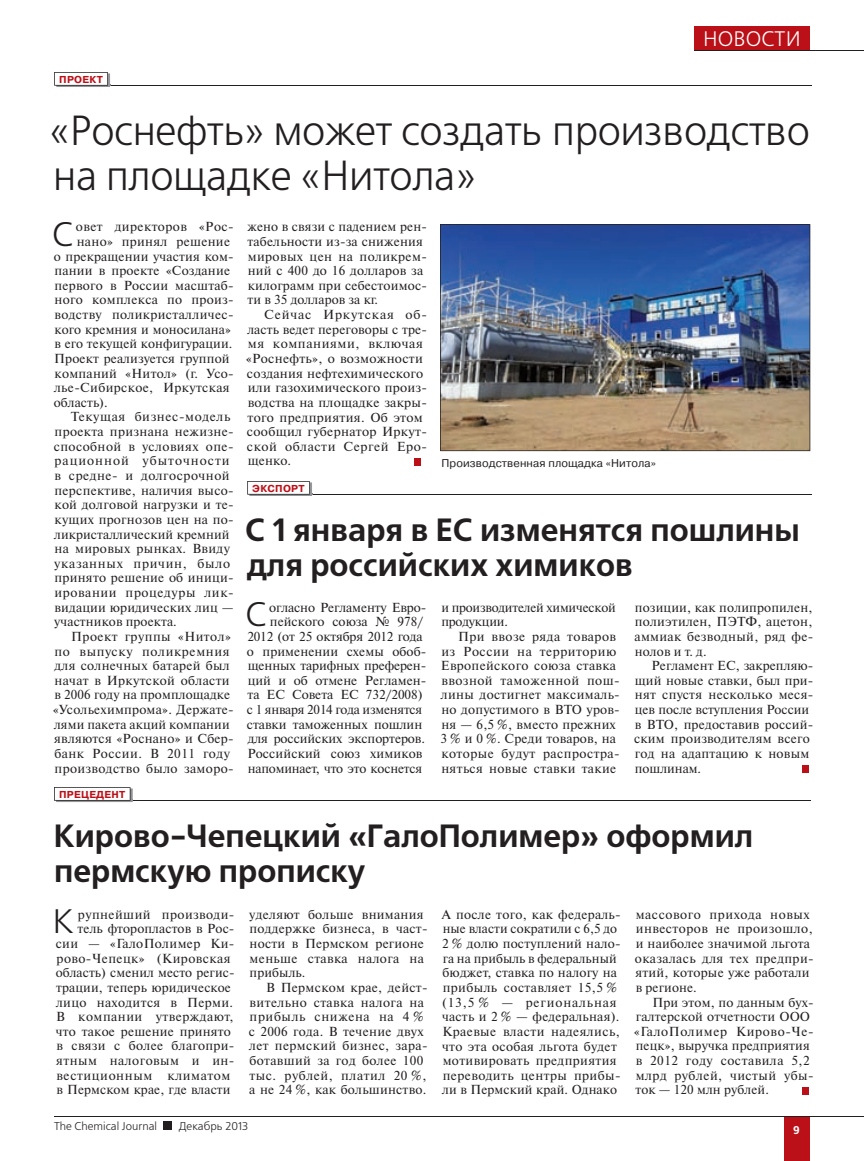
<style>
.page{position:relative;width:864px;height:1161px;background:#fff}
.page>*{position:absolute;margin:0;border:0;box-sizing:border-box;transform-origin:0 0}
.t1{font:42px/45px "Free Set C";letter-spacing:-.01em;color:#231f20}
.t2{font:33.9px "Free Set C";color:#231f20}
.t3{font:700 32.1px/34.5px "Free Set C";color:#231f20}
.t4{font:21px "Free Set C";letter-spacing:.005em;color:#fff}
.t5{font:13.05px/14.7px "Newton C";letter-spacing:.02em;color:#231f20}
.t6{font:13.05px "Newton C";letter-spacing:-.01em;color:#231f20}
.t7{font:13.05px "Newton C";letter-spacing:.04em;color:#231f20}
.t8{font:13.05px "Newton C";color:#231f20}
.t9{font:13.05px/14.7px "Newton C";letter-spacing:-.015em;color:#231f20}
.t10{font:13.05px "Newton C";letter-spacing:-.005em;color:#231f20}
.t11{font:13.05px "Newton C";letter-spacing:.045em;color:#231f20}
.t12{font:13.05px "Newton C";letter-spacing:.05em;color:#231f20}
.t13{font:13.05px "Newton C";letter-spacing:.075em;color:#231f20}
.t14{font:13.05px "Newton C";letter-spacing:.055em;color:#231f20}
.t15{font:11.25px "Pragmatica C";letter-spacing:.01em;color:#231f20}
.t16{font:11.25px "Free Set C";color:#231f20}
.t17{font:700 11.25px "Free Set C";color:#fff}
.t18{font:700 10.05px "Pragmatica C";letter-spacing:.03em;color:#bb1018}
</style>
<div class="page">
<hr style="left:108px;top:85px;width:703px;height:1px;background:#231f20">
<img style="left:56px;top:86px;width:54px;height:1px">
<svg style="left:54px;top:72px;width:56px;height:14px"></svg>
<div style="left:414px;top:458px;width:7px;height:7px;background:#bb1018"></div>
<img style="left:440px;top:224px;width:370px;height:227px">
<hr style="left:309px;top:494px;width:502px;height:1px;background:#231f20">
<img style="left:249px;top:495px;width:63px;height:1px">
<svg style="left:247px;top:481px;width:65px;height:14px"></svg>
<div style="left:801px;top:765px;width:7px;height:7px;background:#bb1018"></div>
<hr style="left:130px;top:800px;width:681px;height:1px;background:#231f20">
<img style="left:56px;top:801px;width:77px;height:1px">
<svg style="left:54px;top:787px;width:79px;height:14px"></svg>
<div style="left:802px;top:1087px;width:7px;height:7px;background:#bb1018"></div>
<div style="left:783px;top:1116px;width:26px;height:45px;background:#bb1018"></div>
<hr style="left:54px;top:1116px;width:755px;height:1px;background:#231f20">
<hr style="left:809px;top:1116px;width:54px;height:1px;background:#231f20">
<div style="left:164px;top:1121px;width:8px;height:9px;background:#231f20"></div>
<div style="left:694px;top:27px;width:115px;height:23px;background:#bb1018"></div>
<hr style="left:694px;top:50px;width:115px;height:1px;background:#231f20">
<hr style="left:809px;top:50px;width:54px;height:1px;background:#231f20">
<h3 class="t4" style="left:703px;top:30px;width:99px">НОВОСТИ</h3>
<p class="t18" style="left:59px;top:76px;width:45px">ПРОЕКТ</p>
<h1 class="t1" style="left:49px;top:112px;width:761px">«Роснефть» может создать производство на площадке «Нитола»</h1>
<h2 class="t2" style="left:52px;top:221px;width:22px">С</h2>
<p class="t5" style="left:76px;top:221px;width:159px">овет директоров «Рос-</p>
<p class="t5" style="left:247px;top:221px;width:181px">жено в связи с падением рен&shy;табельности из-за снижения мировых цен на поликрем&shy;ний с 400 до 16 долларов за килограмм при себестоимос&shy;ти в 35 долларов за кг.</p>
<p class="t5" style="left:246px;top:308px;width:182px;text-indent:18px">Сейчас Иркутская об&shy;ласть ведет переговоры с тре&shy;мя компаниями, включая «Роснефть», о возможности создания нефтехимического или газохимического произ&shy;водства на площадке закры&shy;того предприятия. Об этом сообщил губернатор Иркут&shy;ской области Сергей Еро&shy;щенко.</p>
<p class="t5" style="left:77px;top:235px;width:155px">нано» принял решение</p>
<p class="t5" style="left:54px;top:250px;width:181px">о прекращении участия ком-</p>
<p class="t5" style="left:55px;top:264px;width:177px">пании в проекте «Создание</p>
<p class="t5" style="left:55px;top:279px;width:181px">первого в России масштаб-</p>
<p class="t5" style="left:55px;top:294px;width:180px">ного комплекса по произ-</p>
<p class="t5" style="left:55px;top:308px;width:180px">водству поликристалличес-</p>
<p class="t5" style="left:55px;top:323px;width:178px">кого кремния и моносилана»</p>
<p class="t5" style="left:55px;top:338px;width:179px">в его текущей конфигурации.</p>
<p class="t5" style="left:54px;top:352px;width:177px">Проект реализуется группой</p>
<p class="t5" style="left:55px;top:367px;width:180px">компаний «Нитол» (г. Усо-</p>
<p class="t5" style="left:54px;top:381px;width:177px">лье-Сибирское, Иркутская</p>
<p class="t5" style="left:54px;top:396px;width:56px">область).</p>
<p class="t12" style="left:71px;top:412px;width:161px">Текущая бизнес-модель</p>
<p class="t5" style="left:55px;top:425px;width:180px">проекта признана нежизне-</p>
<p class="t5" style="left:54px;top:440px;width:181px">способной в условиях опе-</p>
<p class="t13" style="left:55px;top:456px;width:176px">рационной убыточности</p>
<p class="t7" style="left:55px;top:471px;width:176px">в средне- и долгосрочной</p>
<p class="t5" style="left:55px;top:484px;width:181px">перспективе, наличия высо-</p>
<p class="t5" style="left:55px;top:498px;width:180px">кой долговой нагрузки и те-</p>
<p class="t5" style="left:55px;top:513px;width:180px">кущих прогнозов цен на по-</p>
<p class="t5" style="left:54px;top:528px;width:177px">ликристаллический кремний</p>
<p class="t5" style="left:55px;top:542px;width:177px">на мировых рынках. Ввиду</p>
<p class="t14" style="left:54px;top:559px;width:177px">указанных причин, было</p>
<p class="t5" style="left:55px;top:572px;width:180px">принято решение об иници-</p>
<p class="t11" style="left:55px;top:588px;width:180px">ировании процедуры лик-</p>
<p class="t5" style="left:55px;top:601px;width:180px">видации юридических лиц —</p>
<p class="t5" style="left:54px;top:615px;width:124px">участников проекта.</p>
<p class="t5" style="left:71px;top:630px;width:161px">Проект группы «Нитол»</p>
<p class="t12" style="left:54px;top:646px;width:176px">по выпуску поликремния</p>
<p class="t5" style="left:54px;top:659px;width:176px">для солнечных батарей был</p>
<p class="t5" style="left:54px;top:674px;width:176px">начат в Иркутской области</p>
<p class="t5" style="left:55px;top:689px;width:177px">в 2006 году на промплощадке</p>
<p class="t5" style="left:53px;top:703px;width:182px">«Усольехимпрома». Держате-</p>
<p class="t5" style="left:54px;top:718px;width:177px">лями пакета акций компании</p>
<p class="t5" style="left:54px;top:732px;width:181px">являются «Роснано» и Сбер-</p>
<p class="t7" style="left:54px;top:749px;width:177px">банк России. В 2011 году</p>
<p class="t5" style="left:55px;top:762px;width:180px">производство было заморо-</p>
<p class="t15" style="left:441px;top:459px;width:216px">Производственная площадка «Нитола»</p>
<p class="t18" style="left:252px;top:484px;width:54px">ЭКСПОРТ</p>
<h3 class="t3" style="left:245px;top:515px;width:556px">С 1 января в ЕС изменятся пошлины для российских химиков</h3>
<h2 class="t2" style="left:245px;top:601px;width:22px">С</h2>
<p class="t6" style="left:269px;top:602px;width:158px">огласно Регламенту Евро-</p>
<p class="t9" style="left:441px;top:601px;width:176px">и производителей химической продукции.</p>
<p class="t5" style="left:440px;top:630px;width:181px;text-indent:17px">При ввозе ряда товаров из России на территорию<br>Европейского союза ставка ввозной таможенной пош&shy;лины достигнет максималь&shy;но допустимого в ВТО уров&shy;ня — 6,5 %, вместо прежних<br>3 % и 0 %. Среди товаров, на которые будут распростра&shy;няться новые ставки такие</p>
<p class="t5" style="left:634px;top:601px;width:180px;text-align:justify">позиции, как полипропилен, полиэтилен, ПЭТФ, ацетон, аммиак безводный, ряд фе&shy;нолов и т. д.</p>
<p class="t5" style="left:633px;top:659px;width:181px;text-indent:17px">Регламент ЕС, закрепляю&shy;щий новые ставки, был при&shy;нят спустя несколько меся&shy;цев после вступления России в ВТО, предоставив россий&shy;ским производителям всего год на адаптацию к новым пошлинам.</p>
<p class="t8" style="left:270px;top:617px;width:155px">пейского союза № 978/</p>
<p class="t6" style="left:247px;top:632px;width:176px">2012 (от 25 октября 2012 года</p>
<p class="t5" style="left:247px;top:645px;width:181px">о применении схемы обоб-</p>
<p class="t6" style="left:248px;top:661px;width:180px">щенных тарифных преферен-</p>
<p class="t8" style="left:248px;top:676px;width:180px">ций и об отмене Регламен-</p>
<p class="t8" style="left:247px;top:690px;width:177px">та ЕС Совета ЕС 732/2008)</p>
<p class="t9" style="left:247px;top:703px;width:177px">с 1 января 2014 года изменятся</p>
<p class="t10" style="left:247px;top:719px;width:177px">ставки таможенных пошлин</p>
<p class="t10" style="left:248px;top:734px;width:179px">для российских экспортеров.</p>
<p class="t5" style="left:247px;top:747px;width:176px">Российский союз химиков</p>
<p class="t6" style="left:248px;top:763px;width:176px">напоминает, что это коснется</p>
<p class="t18" style="left:59px;top:790px;width:68px">ПРЕЦЕДЕНТ</p>
<h3 class="t3" style="left:54px;top:821px;width:700px">Кирово-Чепецкий «ГалоПолимер» оформил пермскую прописку</h3>
<h2 class="t2" style="left:53px;top:908px;width:23px">К</h2>
<p class="t5" style="left:78px;top:908px;width:158px">рупнейший производи-</p>
<p class="t5" style="left:441px;top:908px;width:180px">А после того, как федераль&shy;ные власти сократили с 6,5 до<br>2 % долю поступлений нало&shy;га на прибыль в федеральный бюджет, ставка по налогу на прибыль составляет 15,5 % (13,5 % — региональная часть и 2 % — федеральная).<br>Краевые власти надеялись, что эта особая льгота будет мотивировать предприятия переводить центры прибы&shy;ли в Пермский край. Однако</p>
<p class="t5" style="left:634px;top:908px;width:180px">массового прихода новых инвесторов не произошло, и наиболее значимой льгота оказалась для тех предпри&shy;ятий, которые уже работали в регионе.</p>
<p class="t5" style="left:249px;top:908px;width:180px">уделяют больше внимания поддержке бизнеса, в част&shy;ности в Пермском регионе меньше ставка налога на прибыль.</p>
<p class="t5" style="left:249px;top:981px;width:180px;text-indent:17px">В Пермском крае, дейст&shy;вительно ставка налога на прибыль снижена на 4 % с 2006 года. В течение двух лет пермский бизнес, зара&shy;ботавший за год более 100 тыс. рублей, платил 20 %, а не 24 %, как большинство.</p>
<p class="t5" style="left:78px;top:923px;width:158px">тель фторопластов в Рос-</p>
<p class="t5" style="left:56px;top:937px;width:180px">сии — «ГалоПолимер Ки-</p>
<p class="t5" style="left:57px;top:952px;width:175px">рово-Чепецк» (Кировская</p>
<p class="t5" style="left:56px;top:966px;width:180px">область) сменил место регис-</p>
<p class="t5" style="left:56px;top:981px;width:176px">трации, теперь юридическое</p>
<p class="t5" style="left:56px;top:996px;width:178px">лицо находится в Перми.</p>
<p class="t7" style="left:56px;top:1012px;width:179px">В компании утверждают,</p>
<p class="t5" style="left:56px;top:1025px;width:176px">что такое решение принято</p>
<p class="t5" style="left:56px;top:1040px;width:179px">в связи с более благопри-</p>
<p class="t5" style="left:56px;top:1054px;width:180px">ятным налоговым и ин-</p>
<p class="t11" style="left:56px;top:1070px;width:175px">вестиционным климатом</p>
<p class="t5" style="left:56px;top:1083px;width:175px">в Пермском крае, где власти</p>
<p class="t5" style="left:633px;top:996px;width:181px;text-indent:19px">При этом, по данным бух&shy;галтерской отчетности ООО «ГалоПолимер Кирово-Че&shy;пецк», выручка предприятия в 2012 году составила 5,2 млрд рублей, чистый убы&shy;ток — 120 млн рублей.</p>
<p class="t16" style="left:54px;top:1121px;width:104px">The Chemical Journal</p>
<p class="t16" style="left:179px;top:1121px;width:71px">Декабрь 2013</p>
<p class="t17" style="left:792px;top:1125px;width:8px">9</p>
</div>
